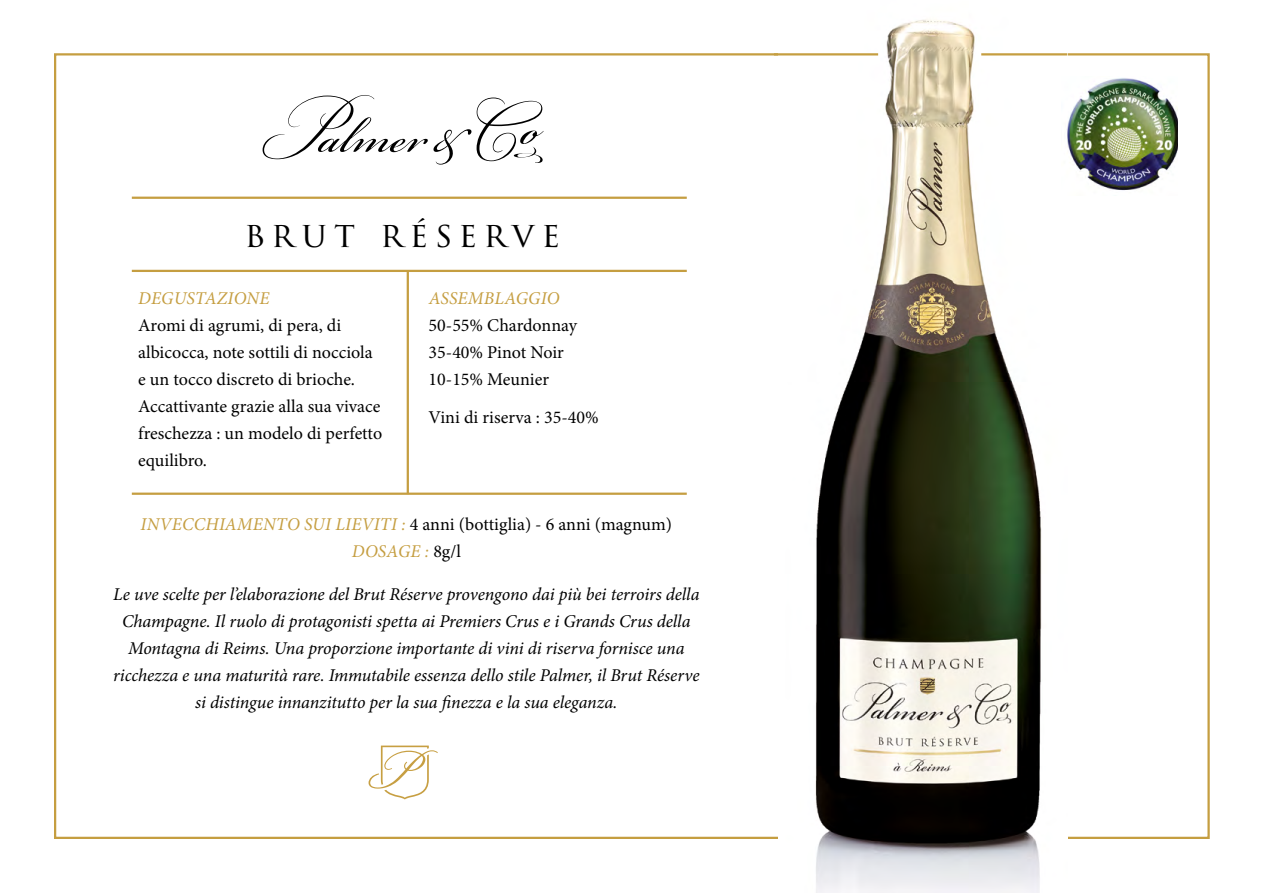
<style>
.page{position:relative;width:1263px;height:893px;background:#fff}
.page>*{position:absolute;margin:0;border:0;box-sizing:border-box;transform-origin:0 0}
.t1{font:34.5px "Trajan Pro 3";letter-spacing:.18em;color:#000}
.t2{font:italic 18px/27px "Minion Pro";letter-spacing:-.005em;color:#000;text-align:center}
.t3{font:18px/27px "Minion Pro";color:#000}
.t4{font:italic 18px "Minion Pro";letter-spacing:.01em;color:#c59e41}
.s1{font-style:italic;color:#c59e41}
</style>
<div class="page">
<svg style="left:369px;top:746px;width:69px;height:53px"></svg>
<hr style="left:132px;top:197px;width:555px;height:2px;background:#c59e41">
<hr style="left:132px;top:270px;width:555px;height:2px;background:#c59e41">
<hr style="left:132px;top:493px;width:555px;height:2px;background:#c59e41">
<hr style="left:407px;top:270px;width:2px;height:224px;background:#c59e41">
<svg style="left:263px;top:95px;width:281px;height:70px"></svg>
<img style="left:815px;top:19px;width:227px;height:874px">
<hr style="left:774px;top:53px;width:104px;height:3px;background:#c59e41">
<hr style="left:981px;top:53px;width:86px;height:3px;background:#c59e41">
<img style="left:1067px;top:78px;width:111px;height:113px">
<h1 class="t1" style="left:244px;top:210px;width:317px">BRUT RÉSERVE</h1>
<p class="t4" style="left:138px;top:286px;width:133px">DEGUSTAZIONE</p>
<p class="t3" style="left:138px;top:312px;width:245px">Aromi di agrumi, di pera, di albicocca, note sottili di nocciola e un tocco discreto di brioche.<br>Accattivante grazie alla sua vivace freschezza : un modelo di perfetto equilibro.</p>
<p class="t4" style="left:429px;top:286px;width:132px">ASSEMBLAGGIO</p>
<p class="t3" style="left:429px;top:312px;width:150px">50-55% Chardonnay<br>35-40% Pinot Noir<br>10-15% Meunier</p>
<p class="t3" style="left:429px;top:404px;width:172px">Vini di riserva : 35-40%</p>
<p class="t3" style="left:141px;top:511px;width:533px;text-align:center"><span class="s1">INVECCHIAMENTO SUI LIEVITI :</span> 4 anni (bottiglia) - 6 anni (magnum)<br><span class="s1">DOSAGE :</span> 8g/l</p>
<p class="t2" style="left:113px;top:581px;width:588px">Le uve scelte per l’elaborazione del Brut Réserve provengono dai più bei terroirs della Champagne. Il ruolo di protagonisti spetta ai Premiers Crus e i Grands Crus della Montagna di Reims. Una proporzione importante di vini di riserva fornisce una ricchezza e una maturità rare. Immutabile essenza dello stile Palmer, il Brut Réserve si distingue innanzitutto per la sua finezza e la sua eleganza.</p>
</div>
